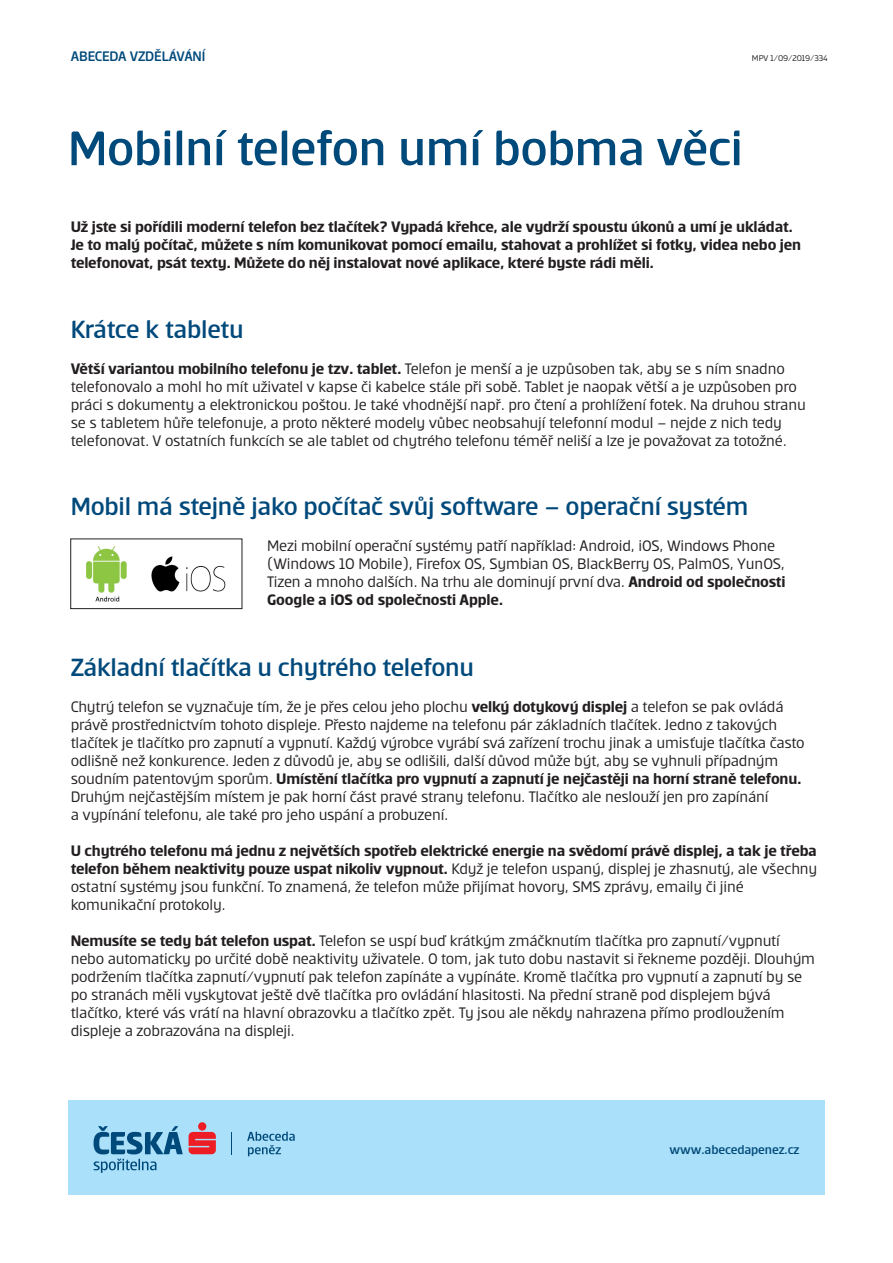
<style>
.page{position:relative;width:893px;height:1263px;background:#fff}
.page>*{position:absolute;margin:0;border:0;box-sizing:border-box;transform-origin:0 0}
.t1{font:500 52.5px "Erste";letter-spacing:-.01em;color:#00497b}
.t2{font:500 27px "Erste";letter-spacing:-.01em;color:#00497b}
.t3{font:16.5px/18px "Erste";letter-spacing:-.01em;color:#231f20}
.t4{font:700 16.5px/18px "Erste";letter-spacing:-.01em;color:#231f20}
.t5{font:500 15px "Erste";letter-spacing:-.01em;color:#00497b}
.t6{font:500 13.5px "Erste";letter-spacing:-.01em;color:#00497b}
.t7{font:9px "Erste";letter-spacing:-.01em;color:#231f20}
.s1{font-weight:700}
</style>
<div class="page">
<div style="left:68px;top:1100px;width:757px;height:95px;background:#aae0f9"></div>
<svg style="left:94px;top:1126px;width:89px;height:47px"></svg>
<svg style="left:189px;top:1122px;width:27px;height:32px"></svg>
<svg style="left:247px;top:1131px;width:48px;height:25px"></svg>
<div style="left:70px;top:538px;width:172px;height:71px;border:1px solid #231f20"></div>
<img style="left:151px;top:556px;width:75px;height:35px">
<img style="left:87px;top:546px;width:39px;height:55px">
<p class="t5" style="left:71px;top:49px;width:136px">ABECEDA VZDĚLÁVÁNÍ</p>
<p class="t7" style="left:752px;top:54px;width:77px">MPV 1/09/2019/334</p>
<h1 class="t1" style="left:68px;top:122px;width:676px">Mobilní telefon umí bobma věci</h1>
<p class="t4" style="left:71px;top:217px;width:732px">Už jste si pořídili moderní telefon bez tlačítek? Vypadá křehce, ale vydrží spoustu úkonů a umí je ukládat.<br>Je to malý počítač, můžete s ním komunikovat pomocí emailu, stahovat a prohlížet si fotky, videa nebo jen telefonovat, psát texty. Můžete do něj instalovat nové aplikace, které byste rádi měli.</p>
<h2 class="t2" style="left:71px;top:315px;width:175px">Krátce k tabletu</h2>
<p class="t3" style="left:71px;top:359px;width:737px"><span class="s1">Větší variantou mobilního telefonu je tzv. tablet.</span> Telefon je menší a je uzpůsoben tak, aby se s ním snadno telefonovalo a mohl ho mít uživatel v kapse či kabelce stále při sobě. Tablet je naopak větší a je uzpůsoben pro práci s dokumenty a elektronickou poštou. Je také vhodnější např. pro čtení a prohlížení fotek. Na druhou stranu se s tabletem hůře telefonuje, a proto některé modely vůbec neobsahují telefonní modul – nejde z nich tedy telefonovat. V ostatních funkcích se ale tablet od chytrého telefonu téměř neliší a lze je považovat za totožné.</p>
<h2 class="t2" style="left:71px;top:493px;width:679px">Mobil má stejně jako počítač svůj software – operační systém</h2>
<p class="t3" style="left:267px;top:536px;width:520px">Mezi mobilní operační systémy patří například: Android, iOS, Windows Phone (Windows 10 Mobile), Firefox OS, Symbian OS, BlackBerry OS, PalmOS, YunOS, Tizen a mnoho dalších. Na trhu ale dominují první dva. <span class="s1">Android od společnosti Google a iOS od společnosti Apple.</span></p>
<h2 class="t2" style="left:71px;top:653px;width:405px">Základní tlačítka u chytrého telefonu</h2>
<p class="t3" style="left:71px;top:697px;width:736px">Chytrý telefon se vyznačuje tím, že je přes celou jeho plochu <span class="s1">velký dotykový displej</span> a telefon se pak ovládá právě prostřednictvím tohoto displeje. Přesto najdeme na telefonu pár základních tlačítek. Jedno z takových tlačítek je tlačítko pro zapnutí a vypnutí. Každý výrobce vyrábí svá zařízení trochu jinak a umisťuje tlačítka často odlišně než konkurence. Jeden z důvodů je, aby se odlišili, další důvod může být, aby se vyhnuli případným soudním patentovým sporům. <span class="s1">Umístění tlačítka pro vypnutí a zapnutí je nejčastěji na horní straně telefonu.<br></span>Druhým nejčastějším místem je pak horní část pravé strany telefonu. Tlačítko ale neslouží jen pro zapínání<br>a vypínání telefonu, ale také pro jeho uspání a probuzení.</p>
<p class="t3" style="left:71px;top:841px;width:748px"><span class="s1">U chytrého telefonu má jednu z největších spotřeb elektrické energie na svědomí právě displej, a tak je třeba telefon během neaktivity pouze uspat nikoliv vypnout.</span> Když je telefon uspaný, displej je zhasnutý, ale všechny ostatní systémy jsou funkční. To znamená, že telefon může přijímat hovory, SMS zprávy, emaily či jiné komunikační protokoly.</p>
<p class="t3" style="left:71px;top:931px;width:746px"><span class="s1">Nemusíte se tedy bát telefon uspat.</span> Telefon se uspí buď krátkým zmáčknutím tlačítka pro zapnutí/vypnutí nebo automaticky po určité době neaktivity uživatele. O tom, jak tuto dobu nastavit si řekneme později. Dlouhým podržením tlačítka zapnutí/vypnutí pak telefon zapínáte a vypínáte. Kromě tlačítka pro vypnutí a zapnutí by se po stranách měli vyskytovat ještě dvě tlačítka pro ovládání hlasitosti. Na přední straně pod displejem bývá tlačítko, které vás vrátí na hlavní obrazovku a tlačítko zpět. Ty jsou ale někdy nahrazena přímo prodloužením displeje a zobrazována na displeji.</p>
<p class="t6" style="left:670px;top:1143px;width:131px">www.abecedapenez.cz</p>
</div>
